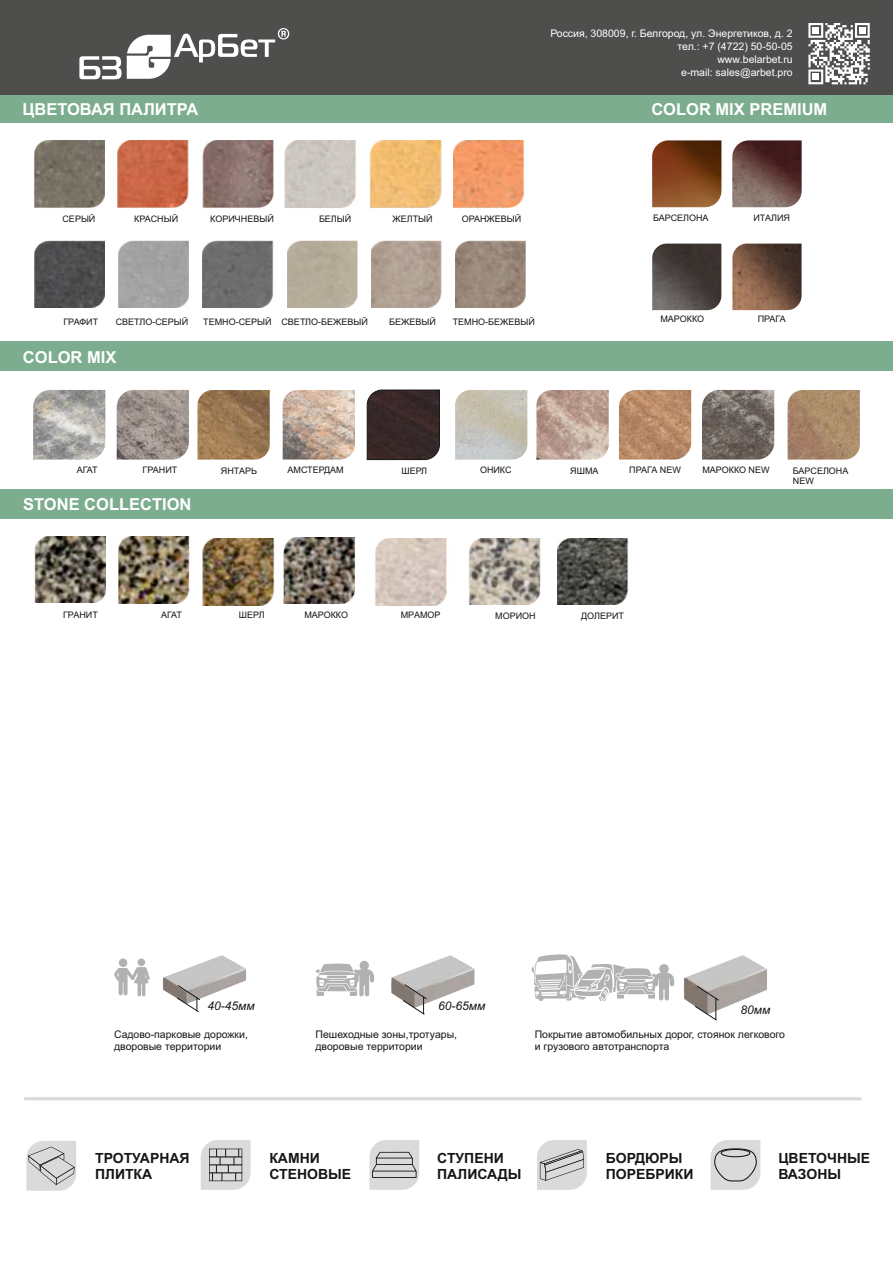
<style>
.page{position:relative;width:893px;height:1263px;background:#fff}
.page>*{position:absolute;margin:0;border:0;box-sizing:border-box;transform-origin:0 0}
.t1{font:700 16.5px "Arial";color:#fff}
.t2{font:700 13.95px/15.6px "Arial";color:#151616}
.t3{font:italic 12px "Arial";color:#151616}
.t4{font:10.5px/11.7px "Arial";color:#151616}
.t5{font:10.5px/13.2px "Arial";color:#fff;text-align:right}
.t6{font:9px/10.1px "Arial";color:#151616}
</style>
<div class="page">
<div style="left:0;top:95px;width:893px;height:28px;background:#7cad8f"></div>
<div style="left:0;top:0;width:893px;height:95px;background:#4e4e4d"></div>
<svg style="left:79px;top:28px;width:210px;height:51px"></svg>
<svg style="left:808px;top:23px;width:62px;height:61px"></svg>
<div style="left:0;top:341px;width:893px;height:30px;background:#7cad8f"></div>
<img style="left:469px;top:538px;width:72px;height:67px">
<img style="left:283px;top:537px;width:72px;height:67px">
<img style="left:202px;top:539px;width:73px;height:66px">
<img style="left:118px;top:537px;width:72px;height:66px">
<img style="left:34px;top:537px;width:71px;height:66px">
<img style="left:557px;top:538px;width:71px;height:67px">
<img style="left:375px;top:539px;width:72px;height:66px">
<div style="left:0;top:489px;width:893px;height:30px;background:#7cad8f"></div>
<img style="left:371px;top:240px;width:70px;height:68px">
<img style="left:456px;top:240px;width:70px;height:68px">
<img style="left:287px;top:240px;width:71px;height:68px">
<img style="left:203px;top:240px;width:70px;height:68px">
<img style="left:119px;top:240px;width:70px;height:68px">
<img style="left:34px;top:240px;width:71px;height:68px">
<img style="left:370px;top:141px;width:71px;height:67px">
<img style="left:453px;top:141px;width:71px;height:67px">
<img style="left:285px;top:141px;width:71px;height:67px">
<img style="left:202px;top:141px;width:71px;height:67px">
<img style="left:117px;top:141px;width:71px;height:67px">
<img style="left:34px;top:141px;width:71px;height:67px">
<img style="left:652px;top:244px;width:69px;height:66px">
<img style="left:732px;top:244px;width:70px;height:66px">
<img style="left:652px;top:140px;width:69px;height:67px">
<img style="left:732px;top:140px;width:70px;height:67px">
<img style="left:33px;top:390px;width:72px;height:70px">
<img style="left:702px;top:390px;width:72px;height:70px">
<img style="left:619px;top:390px;width:72px;height:70px">
<img style="left:788px;top:390px;width:72px;height:70px">
<img style="left:117px;top:390px;width:72px;height:70px">
<img style="left:536px;top:390px;width:73px;height:70px">
<img style="left:455px;top:390px;width:72px;height:70px">
<svg style="left:366px;top:389px;width:74px;height:71px;background:#3d2f2f"></svg>
<img style="left:197px;top:390px;width:73px;height:70px">
<img style="left:283px;top:390px;width:72px;height:70px">
<svg style="left:537px;top:1140px;width:50px;height:50px;background:#ccc"></svg>
<svg style="left:26px;top:1141px;width:50px;height:50px;background:#cecece"></svg>
<svg style="left:369px;top:1140px;width:50px;height:50px;background:#cbcbcb"></svg>
<svg style="left:711px;top:1140px;width:49px;height:50px;background:#cdcdcd"></svg>
<svg style="left:201px;top:1140px;width:50px;height:50px;background:#c7c7c7"></svg>
<svg style="left:24px;top:1097px;width:838px;height:4px;background:#e0e0e0"></svg>
<img style="left:163px;top:955px;width:83px;height:35px">
<img style="left:391px;top:955px;width:84px;height:38px">
<svg style="left:114px;top:958px;width:36px;height:38px"></svg>
<svg style="left:177px;top:985px;width:23px;height:27px"></svg>
<svg style="left:403px;top:984px;width:24px;height:31px"></svg>
<svg style="left:316px;top:961px;width:58px;height:35px"></svg>
<img style="left:683px;top:955px;width:84px;height:44px">
<svg style="left:695px;top:986px;width:24px;height:34px"></svg>
<svg style="left:531px;top:954px;width:143px;height:48px"></svg>
<h1 class="t1" style="left:22px;top:97px;width:177px">ЦВЕТОВАЯ ПАЛИТРА</h1>
<p class="t5" style="left:550px;top:26px;width:244px">Россия, 308009, г. Белгород, ул. Энергетиков, д. 2 тел.: +7 (4722) 50-50-05<br>www.belarbet.ru<br>e-mail: sales@arbet.pro</p>
<h1 class="t1" style="left:651px;top:98px;width:177px">COLOR MIX PREMIUM</h1>
<p class="t6" style="left:62px;top:213px;width:34px">СЕРЫЙ</p>
<p class="t6" style="left:134px;top:213px;width:45px">КРАСНЫЙ</p>
<p class="t6" style="left:210px;top:213px;width:65px">КОРИЧНЕВЫЙ</p>
<p class="t6" style="left:319px;top:213px;width:34px">БЕЛЫЙ</p>
<p class="t6" style="left:393px;top:213px;width:42px">ЖЕЛТЫЙ</p>
<p class="t6" style="left:462px;top:213px;width:61px">ОРАНЖЕВЫЙ</p>
<p class="t6" style="left:653px;top:212px;width:57px">БАРСЕЛОНА</p>
<p class="t6" style="left:753px;top:212px;width:38px">ИТАЛИЯ</p>
<p class="t6" style="left:63px;top:317px;width:36px">ГРАФИТ</p>
<p class="t6" style="left:116px;top:316px;width:74px">СВЕТЛО-СЕРЫЙ</p>
<p class="t6" style="left:203px;top:316px;width:166px">ТЕМНО-СЕРЫЙ СВЕТЛО-БЕЖЕВЫЙ</p>
<p class="t6" style="left:389px;top:316px;width:48px">БЕЖЕВЫЙ</p>
<p class="t6" style="left:453px;top:316px;width:84px">ТЕМНО-БЕЖЕВЫЙ</p>
<p class="t6" style="left:660px;top:314px;width:45px">МАРОККО</p>
<p class="t6" style="left:758px;top:314px;width:30px">ПРАГА</p>
<h1 class="t1" style="left:23px;top:346px;width:95px">COLOR MIX</h1>
<p class="t6" style="left:221px;top:465px;width:38px">ЯНТАРЬ</p>
<p class="t6" style="left:288px;top:465px;width:58px">АМСТЕРДАМ</p>
<p class="t6" style="left:401px;top:465px;width:27px">ШЕРЛ</p>
<p class="t6" style="left:480px;top:465px;width:33px">ОНИКС</p>
<p class="t6" style="left:570px;top:465px;width:30px">ЯШМА</p>
<p class="t6" style="left:77px;top:465px;width:23px">АГАТ</p>
<p class="t6" style="left:143px;top:465px;width:36px">ГРАНИТ</p>
<p class="t6" style="left:629px;top:465px;width:53px">ПРАГА NEW</p>
<p class="t6" style="left:702px;top:465px;width:69px">МАРОККО NEW</p>
<p class="t6" style="left:793px;top:465px;width:57px">БАРСЕЛОНА<br>NEW</p>
<h1 class="t1" style="left:23px;top:493px;width:170px">STONE COLLECTION</h1>
<p class="t6" style="left:63px;top:610px;width:36px">ГРАНИТ</p>
<p class="t6" style="left:161px;top:610px;width:23px">АГАТ</p>
<p class="t6" style="left:239px;top:610px;width:27px">ШЕРЛ</p>
<p class="t6" style="left:304px;top:610px;width:45px">МАРОККО</p>
<p class="t6" style="left:401px;top:610px;width:41px">МРАМОР</p>
<p class="t6" style="left:495px;top:611px;width:42px">МОРИОН</p>
<p class="t6" style="left:581px;top:611px;width:44px">ДОЛЕРИТ</p>
<h3 class="t3" style="left:207px;top:998px;width:49px">40-45мм</h3>
<h3 class="t3" style="left:438px;top:998px;width:49px">60-65мм</h3>
<p class="t4" style="left:114px;top:1028px;width:135px">Садово-парковые дорожки, дворовые территории</p>
<p class="t4" style="left:316px;top:1028px;width:143px">Пешеходные зоны,тротуары, дворовые территории</p>
<p class="t4" style="left:535px;top:1028px;width:252px">Покрытие автомобильных дорог, стоянок легкового и грузового автотранспорта</p>
<h3 class="t3" style="left:740px;top:1002px;width:31px">80мм</h3>
<h2 class="t2" style="left:269px;top:1150px;width:83px">КАМНИ<br>СТЕНОВЫЕ</h2>
<h2 class="t2" style="left:95px;top:1150px;width:96px">ТРОТУАРНАЯ<br>ПЛИТКА</h2>
<h2 class="t2" style="left:437px;top:1150px;width:86px">СТУПЕНИ<br>ПАЛИСАДЫ</h2>
<h2 class="t2" style="left:778px;top:1150px;width:93px">ЦВЕТОЧНЫЕ<br>ВАЗОНЫ</h2>
<h2 class="t2" style="left:606px;top:1150px;width:89px">БОРДЮРЫ<br>ПОРЕБРИКИ</h2>
</div>
